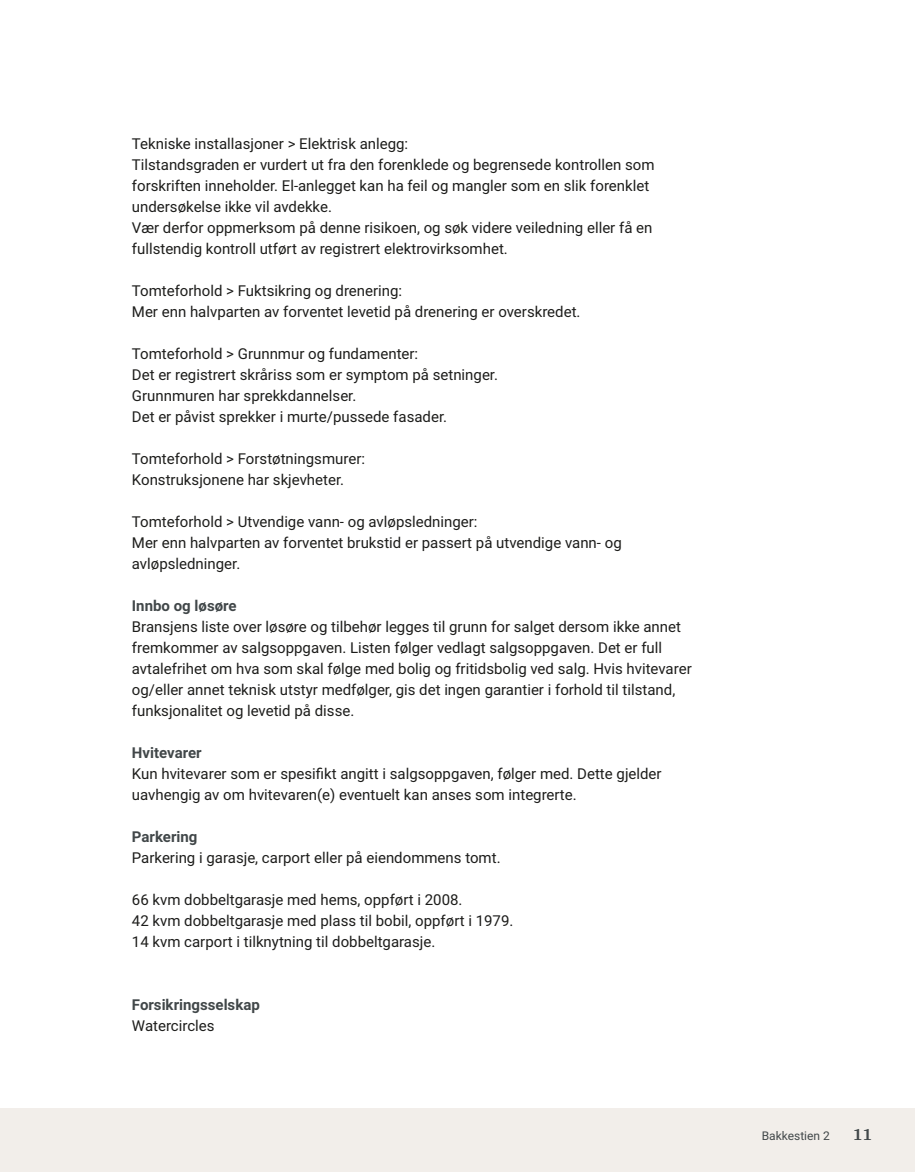
<style>
.page{position:relative;width:915px;height:1172px;background:#fff}
.page>*{position:absolute;margin:0;border:0;box-sizing:border-box;transform-origin:0 0}
.t1{font:700 18px "Arya";color:#414749}
.t2{font:15px/21px "Roboto Vitec";color:#1d1d1b}
.t3{font:700 15px "Roboto Vitec";color:#414749}
.t4{font:12px "Roboto Vitec";color:#414749}
</style>
<div class="page">
<div style="left:0;top:1108px;width:914px;height:64px;background:#f2eeea"></div>
<p class="t2" style="left:132px;top:132px;width:524px">Tekniske installasjoner &gt; Elektrisk anlegg:<br>Tilstandsgraden er vurdert ut fra den forenklede og begrensede kontrollen som forskriften inneholder. El‑anlegget kan ha feil og mangler som en slik forenklet undersøkelse ikke vil avdekke.<br>Vær derfor oppmerksom på denne risikoen, og søk videre veiledning eller få en fullstendig kontroll utført av registrert elektrovirksomhet.</p>
<p class="t2" style="left:132px;top:279px;width:450px">Tomteforhold &gt; Fuktsikring og drenering:<br>Mer enn halvparten av forventet levetid på drenering er overskredet.</p>
<p class="t2" style="left:132px;top:342px;width:367px">Tomteforhold &gt; Grunnmur og fundamenter:<br>Det er registrert skråriss som er symptom på setninger.<br>Grunnmuren har sprekkdannelser.<br>Det er påvist sprekker i murte/pussede fasader.</p>
<p class="t2" style="left:132px;top:447px;width:234px">Tomteforhold &gt; Forstøtningsmurer:<br>Konstruksjonene har skjevheter.</p>
<p class="t2" style="left:132px;top:510px;width:491px">Tomteforhold &gt; Utvendige vann‑ og avløpsledninger:<br>Mer enn halvparten av forventet brukstid er passert på utvendige vann‑ og avløpsledninger.</p>
<p class="t3" style="left:132px;top:595px;width:106px">Innbo og løsøre</p>
<p class="t2" style="left:132px;top:615px;width:561px">Bransjens liste over løsøre og tilbehør legges til grunn for salget dersom ikke annet fremkommer av salgsoppgaven. Listen følger vedlagt salgsoppgaven. Det er full avtalefrihet om hva som skal følge med bolig og fritidsbolig ved salg. Hvis hvitevarer og/eller annet teknisk utstyr medfølger, gis det ingen garantier i forhold til tilstand, funksjonalitet og levetid på disse.</p>
<p class="t3" style="left:132px;top:742px;width:71px">Hvitevarer</p>
<p class="t2" style="left:132px;top:762px;width:531px">Kun hvitevarer som er spesifikt angitt i salgsoppgaven, følger med. Dette gjelder uavhengig av om hvitevaren(e) eventuelt kan anses som integrerte.</p>
<p class="t3" style="left:132px;top:826px;width:67px">Parkering</p>
<p class="t2" style="left:132px;top:846px;width:370px">Parkering i garasje, carport eller på eiendommens tomt.</p>
<p class="t2" style="left:132px;top:888px;width:383px">66 kvm dobbeltgarasje med hems, oppført i 2008.<br>42 kvm dobbeltgarasje med plass til bobil, oppført i 1979.<br>14 kvm carport i tilknytning til dobbeltgarasje.</p>
<p class="t3" style="left:132px;top:994px;width:129px">Forsikringsselskap</p>
<p class="t2" style="left:132px;top:1014px;width:84px">Watercircles</p>
<p class="t4" style="left:761px;top:1127px;width:70px">Bakkestien 2</p>
<p class="t1" style="left:852px;top:1123px;width:21px">11</p>
</div>
